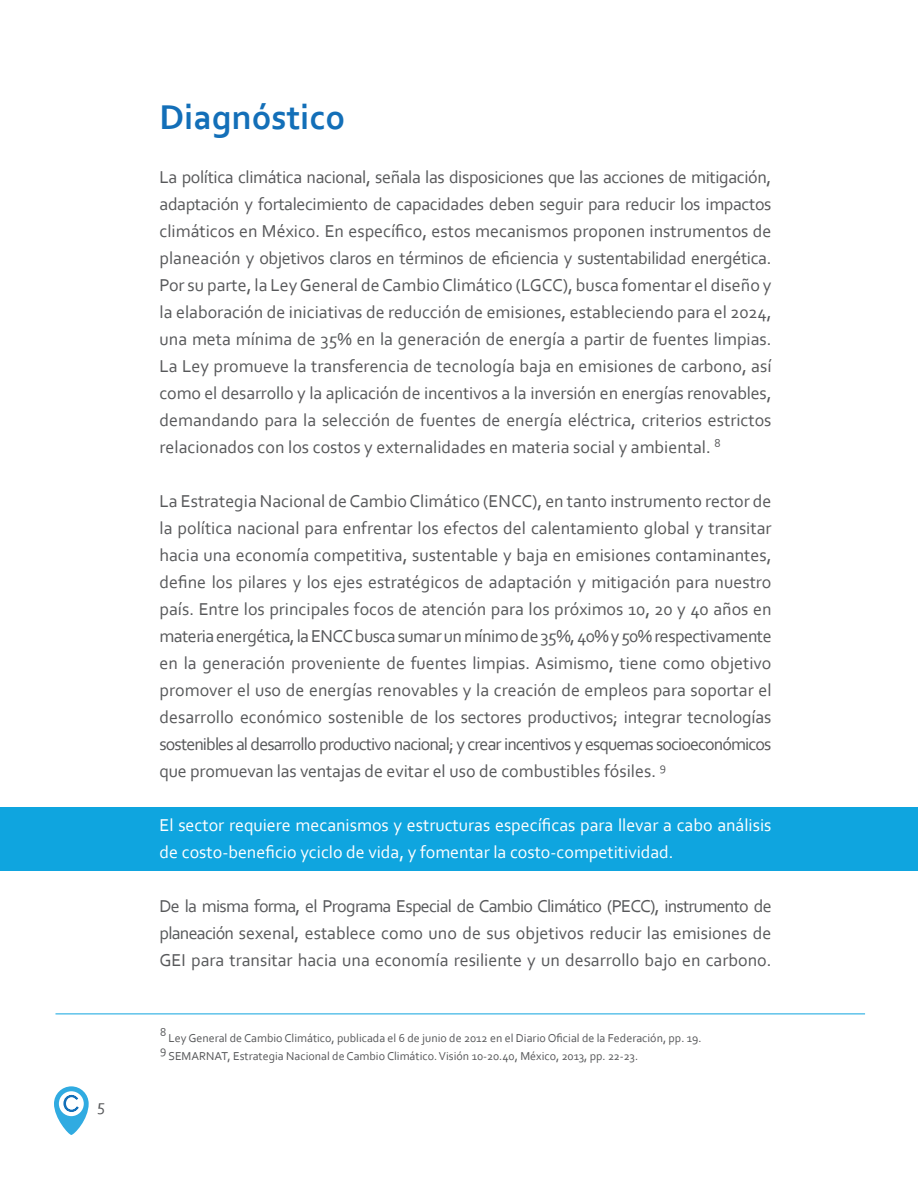
<style>
.page{position:relative;width:918px;height:1188px;background:#fff}
.page>*{position:absolute;margin:0;border:0;box-sizing:border-box;transform-origin:0 0}
.t1{font:700 36px "Corbel";color:#136fb8}
.t2{font:28.95px "Drugs";color:#30abe1}
.t3{font:18px/27px "Corbel";color:#57585a;text-align:justify}
.t4{font:18px/27px "Corbel";color:#fff}
.t5{font:12px "Corbel";color:#57585a}
.s1{font-family:"Corbel";font-size:16.5px;color:#57585a}
</style>
<div class="page">
<div style="left:0;top:807px;width:918px;height:64px;background:#0fa5df"></div>
<hr style="left:55px;top:1014px;width:810px;height:1px;background:#0fa5df">
<svg style="left:54px;top:1086px;width:35px;height:49px"></svg>
<div style="left:59px;top:1091px;width:25px;height:25px;background:#fff;border-radius:50%"></div>
<svg style="left:63px;top:1094px;width:16px;height:18px"></svg>
<p class="t2" style="left:63px;top:1082px;width:44px">c <span class="s1">5</span></p>
<p class="t1" style="left:160px;top:95px;width:187px">Diagnóstico</p>
<p class="t3" style="left:160px;top:163px;width:614px">La política climática nacional, señala las disposiciones que las acciones de mitigación, adaptación y fortalecimiento de capacidades deben seguir para reducir los impactos climáticos en México. En específico, estos mecanismos proponen instrumentos de planeación y objetivos claros en términos de eficiencia y sustentabilidad energética.<br>Por su parte, la Ley General de Cambio Climático (LGCC), busca fomentar el diseño y la elaboración de iniciativas de reducción de emisiones, estableciendo para el 2024, una meta mínima de 35% en la generación de energía a partir de fuentes limpias.<br>La Ley promueve la transferencia de tecnología baja en emisiones de carbono, así como el desarrollo y la aplicación de incentivos a la inversión en energías renovables, demandando para la selección de fuentes de energía eléctrica, criterios estrictos relacionados con los costos y externalidades en materia social y ambiental. <sup>8</sup></p>
<p class="t3" style="left:160px;top:487px;width:614px">La Estrategia Nacional de Cambio Climático (ENCC), en tanto instrumento rector de la política nacional para enfrentar los efectos del calentamiento global y transitar hacia una economía competitiva, sustentable y baja en emisiones contaminantes, define los pilares y los ejes estratégicos de adaptación y mitigación para nuestro país. Entre los principales focos de atención para los próximos 10, 20 y 40 años en materia energética, la ENCC busca sumar un mínimo de 35%, 40% y 50% respectivamente en la generación proveniente de fuentes limpias. Asimismo, tiene como objetivo promover el uso de energías renovables y la creación de empleos para soportar el desarrollo económico sostenible de los sectores productivos; integrar tecnologías sostenibles al desarrollo productivo nacional; y crear incentivos y esquemas socioeconómicos que promuevan las ventajas de evitar el uso de combustibles fósiles. <sup>9</sup></p>
<p class="t4" style="left:160px;top:811px;width:613px">El sector requiere mecanismos y estructuras específicas para llevar a cabo análisis de costo-beneficio yciclo de vida, y fomentar la costo-competitividad.</p>
<p class="t3" style="left:160px;top:892px;width:614px">De la misma forma, el Programa Especial de Cambio Climático (PECC), instrumento de planeación sexenal, establece como uno de sus objetivos reducir las emisiones de GEI para transitar hacia una economía resiliente y un desarrollo bajo en carbono.</p>
<p class="t5" style="left:160px;top:1024px;width:8px">8</p>
<p class="t5" style="left:169px;top:1030px;width:535px">Ley General de Cambio Climático, publicada el 6 de junio de 2012 en el Diario Oficial de la Federación, pp. 19.</p>
<p class="t5" style="left:160px;top:1042px;width:8px">9</p>
<p class="t5" style="left:168px;top:1048px;width:471px">SEMARNAT, Estrategia Nacional de Cambio Climático. Visión 10-20.40, México, 2013, pp. 22-23.</p>
</div>
